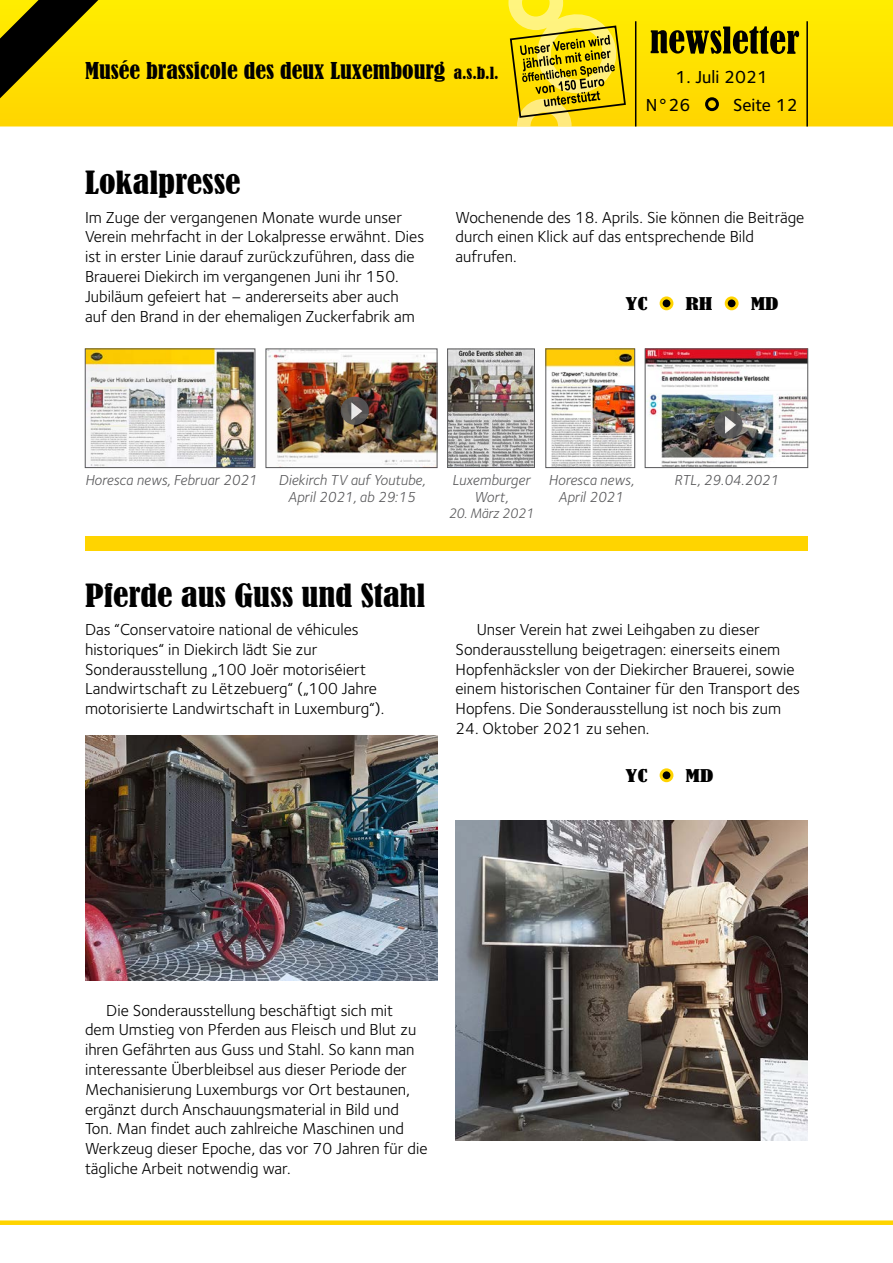
<style>
.page{position:relative;width:893px;height:1263px;background:#fff}
.page>*{position:absolute;margin:0;border:0;box-sizing:border-box;transform-origin:0 0}
.t1{font:condensed 30px "Bernard";color:#000;scale:1.15 1}
.t2{font:condensed 21.75px "Bernard";color:#000;scale:1.1 1}
.t3{font:18px/28.5px "Foundry Sterling Medium CE";color:#000}
.t4{font:16.5px/19.8px "Foundry Sterling Book CE";color:#000}
.t5{font:condensed 16.5px "Bernard";color:#000;scale:1.5 1}
.t6{font:15px/16.5px "Foundry Sterling Book Italic CE";color:#58585a;text-align:center}
.t7{font:14.25px "Foundry Sterling Book Italic CE";letter-spacing:-.02em;color:#58585a}
.s1{font-size:15.75px;color:#ffd400}
</style>
<div class="page">
<svg style="left:119px;top:0;width:774px;height:126px;background:#fee000"></svg>
<svg style="left:651px;top:26px;width:148px;height:28px;background:#7d7000"></svg>
<div style="left:707px;top:99px;width:10px;height:11px;background:#ffd400;border-radius:50%"></div>
<div style="left:705px;top:97px;width:14px;height:14px;border:3px solid #000;border-radius:50%"></div>
<div style="left:0;top:1220px;width:893px;height:5px;background:#ffd400"></div>
<hr style="left:806px;top:21px;width:2px;height:105px;background:#000">
<svg style="left:0;top:0;width:119px;height:127px;background:#b9a200"></svg>
<svg style="left:508px;top:0;width:129px;height:126px;background:#dbc41e"></svg>
<div style="left:661px;top:770px;width:11px;height:11px;background:#000;border-radius:50%"></div>
<div style="left:660px;top:768px;width:13px;height:14px;border:3px solid #ffd400;border-radius:50%"></div>
<img style="left:85px;top:735px;width:353px;height:245px">
<img style="left:455px;top:821px;width:353px;height:320px">
<div style="left:85px;top:536px;width:723px;height:15px;background:#ffd400"></div>
<div style="left:661px;top:298px;width:11px;height:11px;background:#000;border-radius:50%"></div>
<div style="left:660px;top:296px;width:13px;height:14px;border:3px solid #ffd400;border-radius:50%"></div>
<div style="left:726px;top:298px;width:11px;height:11px;background:#000;border-radius:50%"></div>
<div style="left:725px;top:296px;width:14px;height:14px;border:3px solid #ffd400;border-radius:50%"></div>
<img style="left:87px;top:351px;width:166px;height:115px">
<div style="left:85px;top:349px;width:170px;height:119px;border:1px solid #58585a"></div>
<img style="left:268px;top:351px;width:167px;height:115px">
<div style="left:266px;top:349px;width:171px;height:119px;border:1px solid #58585a"></div>
<div style="left:341px;top:397px;width:28px;height:28px;background:#58585a;border-radius:50%"></div>
<svg style="left:351px;top:402px;width:11px;height:18px"></svg>
<img style="left:449px;top:351px;width:84px;height:115px">
<div style="left:447px;top:349px;width:88px;height:119px;border:1px solid #58585a"></div>
<img style="left:548px;top:351px;width:85px;height:115px">
<div style="left:546px;top:349px;width:89px;height:119px;border:1px solid #58585a"></div>
<img style="left:647px;top:351px;width:159px;height:115px">
<div style="left:645px;top:349px;width:163px;height:119px;border:1px solid #58585a"></div>
<div style="left:714px;top:410px;width:29px;height:29px;background:#58585a;border-radius:50%"></div>
<svg style="left:725px;top:416px;width:11px;height:18px"></svg>
<h2 class="t2" style="left:85px;top:58px;width:378px">Musée brassicole des deux Luxembourg <span class="s1">a.s.b.l.</span></h2>
<p class="t3" style="left:646px;top:63px;width:124px;text-indent:30px">1. Juli 2021<br>N°26</p>
<p class="t3" style="left:733px;top:91px;width:66px">Seite 12</p>
<p class="t1" style="left:85px;top:165px;width:137px">Lokalpresse</p>
<p class="t4" style="left:85px;top:207px;width:341px">Im Zuge der vergangenen Monate wurde unser Verein mehrfacht in der Lokalpresse erwähnt. Dies ist in erster Linie darauf zurückzuführen, dass die Brauerei Diekirch im vergangenen Juni ihr 150.<br>Jubiläum gefeiert hat – andererseits aber auch auf den Brand in der ehemaligen Zuckerfabrik am</p>
<p class="t4" style="left:455px;top:207px;width:350px">Wochenende des 18. Aprils. Sie können die Beiträge durch einen Klick auf das entsprechende Bild aufrufen.</p>
<p class="t5" style="left:626px;top:294px;width:16px">YC</p>
<p class="t5" style="left:686px;top:294px;width:20px">RH</p>
<p class="t5" style="left:751px;top:294px;width:20px">MD</p>
<p class="t6" style="left:85px;top:472px;width:174px">Horesca news, Februar 2021</p>
<p class="t6" style="left:279px;top:472px;width:148px">Diekirch TV auf Youtube,<br>April 2021, ab 29:15</p>
<p class="t6" style="left:548px;top:472px;width:87px">Horesca news,<br>April 2021</p>
<p class="t6" style="left:452px;top:472px;width:79px">Luxemburger<br>Wort,</p>
<p class="t7" style="left:448px;top:505px;width:87px">20. März 2021</p>
<p class="t6" style="left:674px;top:472px;width:106px">RTL, 29.04.2021</p>
<p class="t1" style="left:85px;top:578px;width:298px">Pferde aus Guss und Stahl</p>
<p class="t4" style="left:85px;top:620px;width:301px">Das “Conservatoire national de véhicules historiques“ in Diekirch lädt Sie zur Sonderausstellung „100 Joër motoriséiert Landwirtschaft zu Lëtzebuerg“ („100 Jahre motorisierte Landwirtschaft in Luxemburg“).</p>
<p class="t4" style="left:455px;top:620px;width:346px;text-indent:21px">Unser Verein hat zwei Leihgaben zu dieser Sonderausstellung beigetragen: einerseits einem Hopfenhäcksler von der Diekircher Brauerei, sowie einem historischen Container für den Transport des Hopfens. Die Sonderausstellung ist noch bis zum</p>
<p class="t4" style="left:455px;top:719px;width:195px">24. Oktober 2021 zu sehen.</p>
<p class="t5" style="left:626px;top:766px;width:16px">YC</p>
<p class="t5" style="left:686px;top:766px;width:20px">MD</p>
<p class="t4" style="left:85px;top:1000px;width:344px;text-indent:21px">Die Sonderausstellung beschäftigt sich mit<br>dem Umstieg von Pferden aus Fleisch und Blut zu ihren Gefährten aus Guss und Stahl. So kann man interessante Überbleibsel aus dieser Periode der Mechanisierung Luxemburgs vor Ort bestaunen, ergänzt durch Anschauungsmaterial in Bild und Ton. Man findet auch zahlreiche Maschinen und Werkzeug dieser Epoche, das vor 70 Jahren für die tägliche Arbeit notwendig war.</p>
</div>
